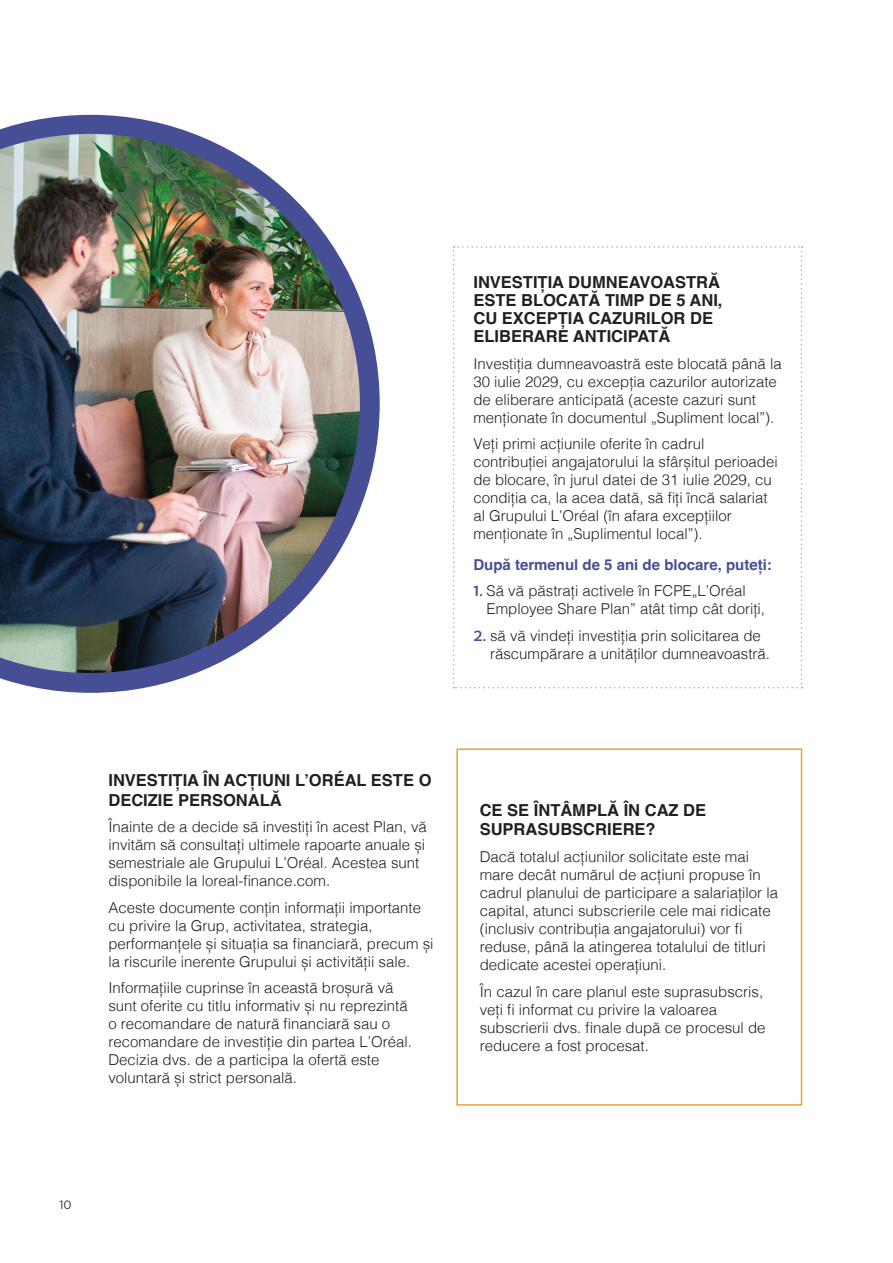
<style>
.page{position:relative;width:893px;height:1263px;background:#fff}
.page>*{position:absolute;margin:0;border:0;box-sizing:border-box;transform-origin:0 0}
.t1{font:700 16.5px/18px "Helvetica";color:#231f20}
.t2{font:300 15px/18px "Helvetica";color:#231f20}
.t3{font:700 15px "Helvetica";color:#464f96}
.t4{font:12px "LOREAL Essentielle";color:#231f20}
.s1{font-family:"LOREAL Essentielle";font-weight:700;color:#464f96}
</style>
<div class="page">
<div style="left:456px;top:748px;width:346px;height:358px;border:2px solid #e7a535"></div>
<svg style="left:0;top:115px;width:380px;height:578px"></svg>
<img style="left:0;top:134px;width:360px;height:539px">
<svg style="left:453px;top:246px;width:349px;height:442px"></svg>
<p class="t1" style="left:473px;top:275px;width:251px">INVESTIȚIA DUMNEAVOASTRĂ<br>ESTE BLOCATĂ TIMP DE 5 ANI,<br>CU EXCEPȚIA CAZURILOR DE<br>ELIBERARE ANTICIPATĂ</p>
<p class="t2" style="left:473px;top:353px;width:310px">Investiția dumneavoastră este blocată până la 30 iulie 2029, cu excepția cazurilor autorizate de eliberare anticipată (aceste cazuri sunt menționate în documentul „Supliment local”).</p>
<p class="t2" style="left:473px;top:434px;width:306px">Veți primi acțiunile oferite în cadrul contribuției angajatorului la sfârșitul perioadei de blocare, în jurul datei de 31 iulie 2029, cu condiția ca, la acea dată, să fiți încă salariat al Grupului L’Oréal (în afara excepțiilor menționate în „Suplimentul local”).</p>
<p class="t3" style="left:473px;top:555px;width:300px">După termenul de 5 ani de blocare, puteți:</p>
<p class="t2" style="left:487px;top:581px;width:280px;text-indent:-13px"><span class="s1">1.</span> Să vă păstrați activele în FCPE„L’Oréal<br>Employee Share Plan” atât timp cât doriți,</p>
<p class="t2" style="left:490px;top:625px;width:282px;text-indent:-17px"><span class="s1">2.</span> să vă vindeți investiția prin solicitarea de răscumpărare a unităților dumneavoastră.</p>
<p class="t1" style="left:108px;top:773px;width:325px;line-height:19.5px">INVESTIȚIA ÎN ACȚIUNI L’ORÉAL ESTE O<br>DECIZIE PERSONALĂ</p>
<p class="t2" style="left:108px;top:817px;width:320px">Înainte de a decide să investiți în acest Plan, vă invităm să consultați ultimele rapoarte anuale și semestriale ale Grupului L’Oréal. Acestea sunt disponibile la loreal-finance.com.</p>
<p class="t2" style="left:108px;top:897px;width:327px">Aceste documente conțin informații importante cu privire la Grup, activitatea, strategia, performanțele și situația sa financiară, precum și la riscurile inerente Grupului și activității sale.</p>
<p class="t2" style="left:108px;top:978px;width:305px">Informațiile cuprinse în această broșură vă sunt oferite cu titlu informativ și nu reprezintă o recomandare de natură financiară sau o recomandare de investiție din partea L’Oréal.<br>Decizia dvs. de a participa la ofertă este voluntară și strict personală.</p>
<p class="t1" style="left:480px;top:802px;width:228px;line-height:19.5px">CE SE ÎNTÂMPLĂ ÎN CAZ DE<br>SUPRASUBSCRIERE?</p>
<p class="t2" style="left:480px;top:846px;width:300px">Dacă totalul acțiunilor solicitate este mai mare decât numărul de acțiuni propuse în cadrul planului de participare a salariaților la capital, atunci subscrierile cele mai ridicate (inclusiv contribuția angajatorului) vor fi reduse, până la atingerea totalului de titluri dedicate acestei operațiuni.</p>
<p class="t2" style="left:480px;top:981px;width:287px">În cazul în care planul este suprasubscris, veți fi informat cu privire la valoarea subscrierii dvs. finale după ce procesul de reducere a fost procesat.</p>
<p class="t4" style="left:59px;top:1197px;width:14px">10</p>
</div>
